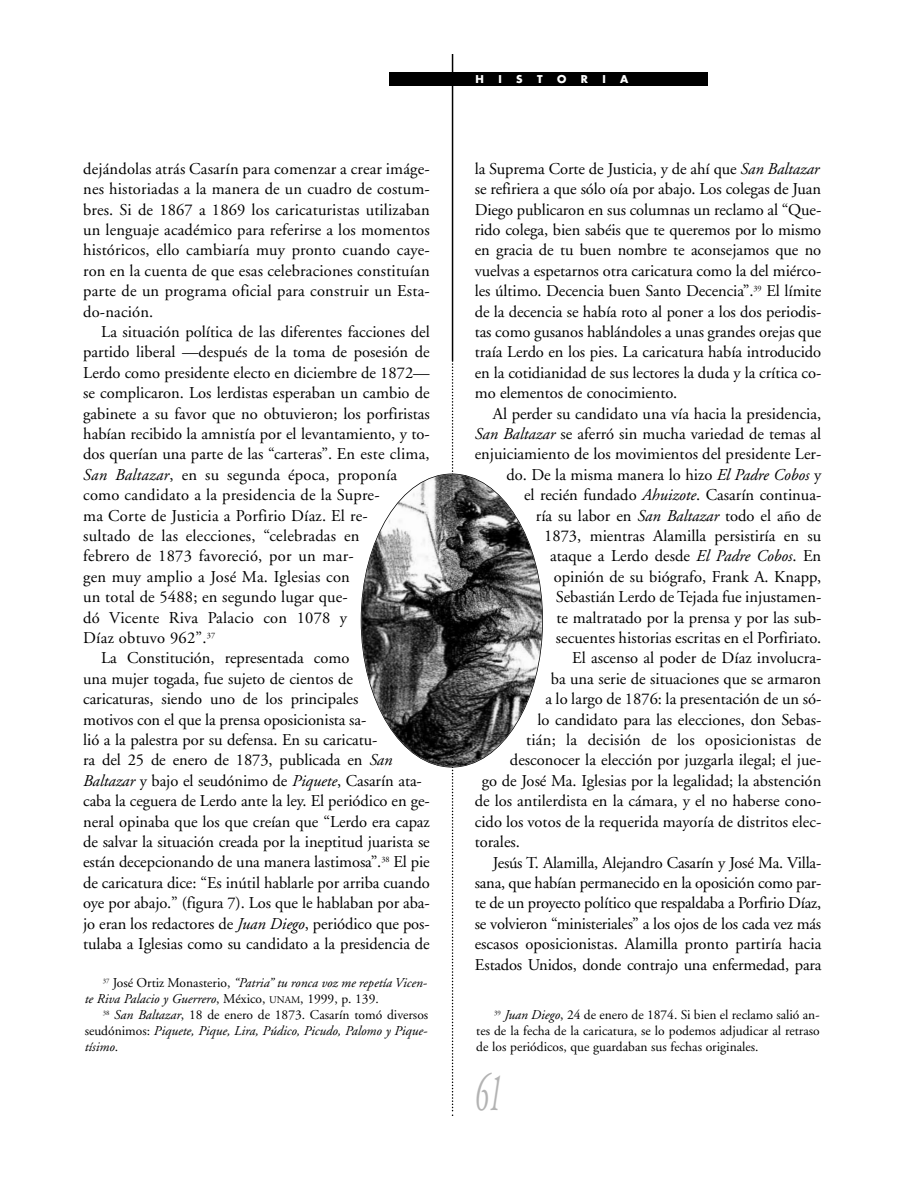
<style>
.page{position:relative;width:918px;height:1188px;background:#fff}
.page>*{position:absolute;margin:0;border:0;box-sizing:border-box;transform-origin:0 0}
.t1{font:italic 54px "Adobe Garamond";color:#b3b3b3;scale:.5 1}
.t2{font:16.5px/20.4px "Adobe Garamond";color:#000;text-align:justify}
.t3{font:italic 13.5px/15.9px "Adobe Garamond";color:#000}
.t4{font:13.5px/15.9px "Adobe Garamond";color:#000;text-align:justify}
.t5{font:700 10.5px "Futura";color:#fff}
.s1{font-style:italic}
.s2{font-style:normal}
.s3{font-style:normal;font-size:10.2px}
</style>
<div class="page">
<hr style="left:452px;top:54px;width:1px;height:306px;background:#000">
<svg style="left:452px;top:360px;width:1px;height:756px"></svg>
<div style="left:389px;top:72px;width:319px;height:14px;background:#000"></div>
<img style="left:362px;top:474px;width:180px;height:293px;border-radius:50%">
<p class="t2" style="left:83px;top:160px;width:348px">dejándolas atrás Casarín para comenzar a crear imáge&shy;nes historiadas a la manera de un cuadro de costum&shy;bres. Si de 1867 a 1869 los caricaturistas utilizaban un lenguaje académico para referirse a los momentos históricos, ello cambiaría muy pronto cuando caye&shy;ron en la cuenta de que esas celebraciones constituían parte de un programa oficial para construir un Esta&shy;do-nación.</p>
<p class="t2" style="left:101px;top:323px;width:330px">La situación política de las diferentes facciones del</p>
<p class="t2" style="left:83px;top:344px;width:348px">partido liberal —después de la toma de posesión de</p>
<p class="t2" style="left:83px;top:364px;width:348px">Lerdo como presidente electo en diciembre de 1872—</p>
<p class="t2" style="left:83px;top:384px;width:348px">se complicaron. Los lerdistas esperaban un cambio de</p>
<p class="t2" style="left:83px;top:405px;width:348px">gabinete a su favor que no obtuvieron; los porfiristas</p>
<p class="t2" style="left:83px;top:425px;width:348px">habían recibido la amnistía por el levantamiento, y to-</p>
<p class="t2" style="left:83px;top:446px;width:348px">dos querían una parte de las “carteras”. En este clima,</p>
<p class="t2" style="left:83px;top:466px;width:315px"><span class="s1">San Baltazar</span>, en su segunda época, proponía</p>
<p class="t2" style="left:83px;top:486px;width:298px">como candidato a la presidencia de la Supre-</p>
<p class="t2" style="left:83px;top:507px;width:286px">ma Corte de Justicia a Porfirio Díaz. El re-</p>
<p class="t2" style="left:83px;top:527px;width:278px">sultado de las elecciones, “celebradas en</p>
<p class="t2" style="left:83px;top:548px;width:272px">febrero de 1873 favoreció, por un mar-</p>
<p class="t2" style="left:83px;top:568px;width:268px">gen muy amplio a José Ma. Iglesias con</p>
<p class="t2" style="left:83px;top:588px;width:266px">un total de 5488; en segundo lugar que-</p>
<p class="t2" style="left:83px;top:609px;width:266px">dó Vicente Riva Palacio con 1078 y</p>
<p class="t2" style="left:83px;top:629px;width:134px">Díaz obtuvo 962”.<sup>37</sup></p>
<p class="t2" style="left:101px;top:650px;width:250px">La Constitución, representada como</p>
<p class="t2" style="left:83px;top:670px;width:271px">una mujer togada, fue sujeto de cientos de</p>
<p class="t2" style="left:83px;top:690px;width:277px">caricaturas, siendo uno de los principales</p>
<p class="t2" style="left:83px;top:711px;width:285px">motivos con el que la prensa oposicionista sa-</p>
<p class="t2" style="left:83px;top:731px;width:296px">lió a la palestra por su defensa. En su caricatu-</p>
<p class="t2" style="left:83px;top:752px;width:311px">ra del 25 de enero de 1873, publicada en <span class="s1">San</span></p>
<p class="t2" style="left:83px;top:772px;width:340px"><span class="s1">Baltazar</span> y bajo el seudónimo de <span class="s1">Piquete</span>, Casarín ata-</p>
<p class="t2" style="left:83px;top:792px;width:348px">caba la ceguera de Lerdo ante la ley. El periódico en ge-</p>
<p class="t2" style="left:83px;top:813px;width:348px">neral opinaba que los que creían que “Lerdo era capaz</p>
<p class="t2" style="left:83px;top:833px;width:348px">de salvar la situación creada por la ineptitud juarista se</p>
<p class="t2" style="left:83px;top:854px;width:348px">están decepcionando de una manera lastimosa”.<sup>38</sup> El pie</p>
<p class="t2" style="left:83px;top:874px;width:348px">de caricatura dice: “Es inútil hablarle por arriba cuando</p>
<p class="t2" style="left:83px;top:894px;width:348px">oye por abajo.” (figura 7). Los que le hablaban por aba-</p>
<p class="t2" style="left:83px;top:915px;width:348px">jo eran los redactores de <span class="s1">Juan Diego</span>, periódico que pos-</p>
<p class="t2" style="left:83px;top:935px;width:348px">tulaba a Iglesias como su candidato a la presidencia de</p>
<p class="t5" style="left:476px;top:74px;width:10px">H</p>
<p class="t5" style="left:498px;top:74px;width:5px">I</p>
<p class="t5" style="left:516px;top:74px;width:8px">S</p>
<p class="t5" style="left:537px;top:74px;width:7px">T</p>
<p class="t5" style="left:557px;top:74px;width:11px">O</p>
<p class="t5" style="left:581px;top:74px;width:9px">R</p>
<p class="t5" style="left:602px;top:74px;width:5px">I</p>
<p class="t5" style="left:620px;top:74px;width:10px">A</p>
<p class="t2" style="left:475px;top:160px;width:348px">la Suprema Corte de Justicia, y de ahí que <span class="s1">San Baltazar </span>se refiriera a que sólo oía por abajo. Los colegas de Juan Diego publicaron en sus columnas un reclamo al “Que&shy;rido colega, bien sabéis que te queremos por lo mismo en gracia de tu buen nombre te aconsejamos que no vuelvas a espetarnos otra caricatura como la del miérco&shy;les último. Decencia buen Santo Decencia”.<sup>39</sup> El límite de la decencia se había roto al poner a los dos periodis&shy;tas como gusanos hablándoles a unas grandes orejas que traía Lerdo en los pies. La caricatura había introducido en la cotidianidad de sus lectores la duda y la crítica co&shy;mo elementos de conocimiento.</p>
<p class="t2" style="left:493px;top:405px;width:330px">Al perder su candidato una vía hacia la presidencia,</p>
<p class="t2" style="left:475px;top:425px;width:348px"><span class="s1">San Baltazar</span> se aferró sin mucha variedad de temas al</p>
<p class="t2" style="left:475px;top:446px;width:348px">enjuiciamiento de los movimientos del presidente Ler-</p>
<p class="t2" style="left:507px;top:466px;width:316px">do. De la misma manera lo hizo <span class="s1">El Padre Cobos</span> y</p>
<p class="t2" style="left:524px;top:486px;width:299px">el recién fundado <span class="s1">Ahuizote</span>. Casarín continua-</p>
<p class="t2" style="left:536px;top:507px;width:287px">ría su labor en <span class="s1">San Baltazar</span> todo el año de</p>
<p class="t2" style="left:544px;top:527px;width:279px">1873, mientras Alamilla persistiría en su</p>
<p class="t2" style="left:550px;top:548px;width:273px">ataque a Lerdo desde <span class="s1">El Padre Cobos</span>. En</p>
<p class="t2" style="left:554px;top:568px;width:269px">opinión de su biógrafo, Frank A. Knapp,</p>
<p class="t2" style="left:556px;top:588px;width:267px">Sebastián Lerdo de Tejada fue injustamen-</p>
<p class="t2" style="left:557px;top:609px;width:266px">te maltratado por la prensa y por las sub-</p>
<p class="t2" style="left:556px;top:629px;width:267px">secuentes historias escritas en el Porfiriato.</p>
<p class="t2" style="left:572px;top:650px;width:251px">El ascenso al poder de Díaz involucra-</p>
<p class="t2" style="left:551px;top:670px;width:272px">ba una serie de situaciones que se armaron</p>
<p class="t2" style="left:545px;top:690px;width:277px">a lo largo de 1876: la presentación de un só-</p>
<p class="t2" style="left:537px;top:711px;width:285px">lo candidato para las elecciones, don Sebas-</p>
<p class="t2" style="left:526px;top:731px;width:296px">tián; la decisión de los oposicionistas de</p>
<p class="t2" style="left:510px;top:752px;width:313px">desconocer la elección por juzgarla ilegal; el jue-</p>
<p class="t2" style="left:482px;top:772px;width:341px">go de José Ma. Iglesias por la legalidad; la abstención</p>
<p class="t2" style="left:475px;top:792px;width:348px">de los antilerdista en la cámara, y el no haberse cono-</p>
<p class="t2" style="left:475px;top:813px;width:348px">cido los votos de la requerida mayoría de distritos elec-</p>
<p class="t2" style="left:475px;top:833px;width:47px">torales.</p>
<p class="t2" style="left:493px;top:854px;width:330px">Jesús T. Alamilla, Alejandro Casarín y José Ma. Villa-</p>
<p class="t2" style="left:475px;top:874px;width:348px">sana, que habían permanecido en la oposición como par-</p>
<p class="t2" style="left:475px;top:894px;width:348px">te de un proyecto político que respaldaba a Porfirio Díaz,</p>
<p class="t2" style="left:475px;top:915px;width:348px">se volvieron “ministeriales” a los ojos de los cada vez más</p>
<p class="t2" style="left:475px;top:935px;width:348px">escasos oposicionistas. Alamilla pronto partiría hacia</p>
<p class="t2" style="left:475px;top:956px;width:348px">Estados Unidos, donde contrajo una enfermedad, para</p>
<p class="t3" style="left:85px;top:976px;width:344px;text-indent:18px"><sup>37</sup> <span class="s2">José Ortiz Monasterio,</span> “Patria” tu ronca voz me repetía Vicen&shy;te Riva Palacio y Guerrero<span class="s2">, México,</span> <span class="s3">UNAM</span><span class="s2">, 1999, p. 139.</span></p>
<p class="t3" style="left:85px;top:1008px;width:345px;text-align:justify;text-indent:18px"><sup>38</sup> San Baltazar<span class="s2">, 18 de enero de 1873. Casarín tomó diversos seudónimos:</span> Piquete, Pique, Lira, Púdico, Picudo, Palomo y Pique&shy;tísimo<span class="s2">.</span></p>
<p class="t4" style="left:476px;top:1008px;width:345px;text-indent:18px"><sup>39</sup> <span class="s1">Juan Diego</span>, 24 de enero de 1874. Si bien el reclamo salió an&shy;tes de la fecha de la caricatura, se lo podemos adjudicar al retraso de los periódicos, que guardaban sus fechas originales.</p>
<h1 class="t1" style="left:475px;top:1071px;width:55px">61</h1>
</div>
